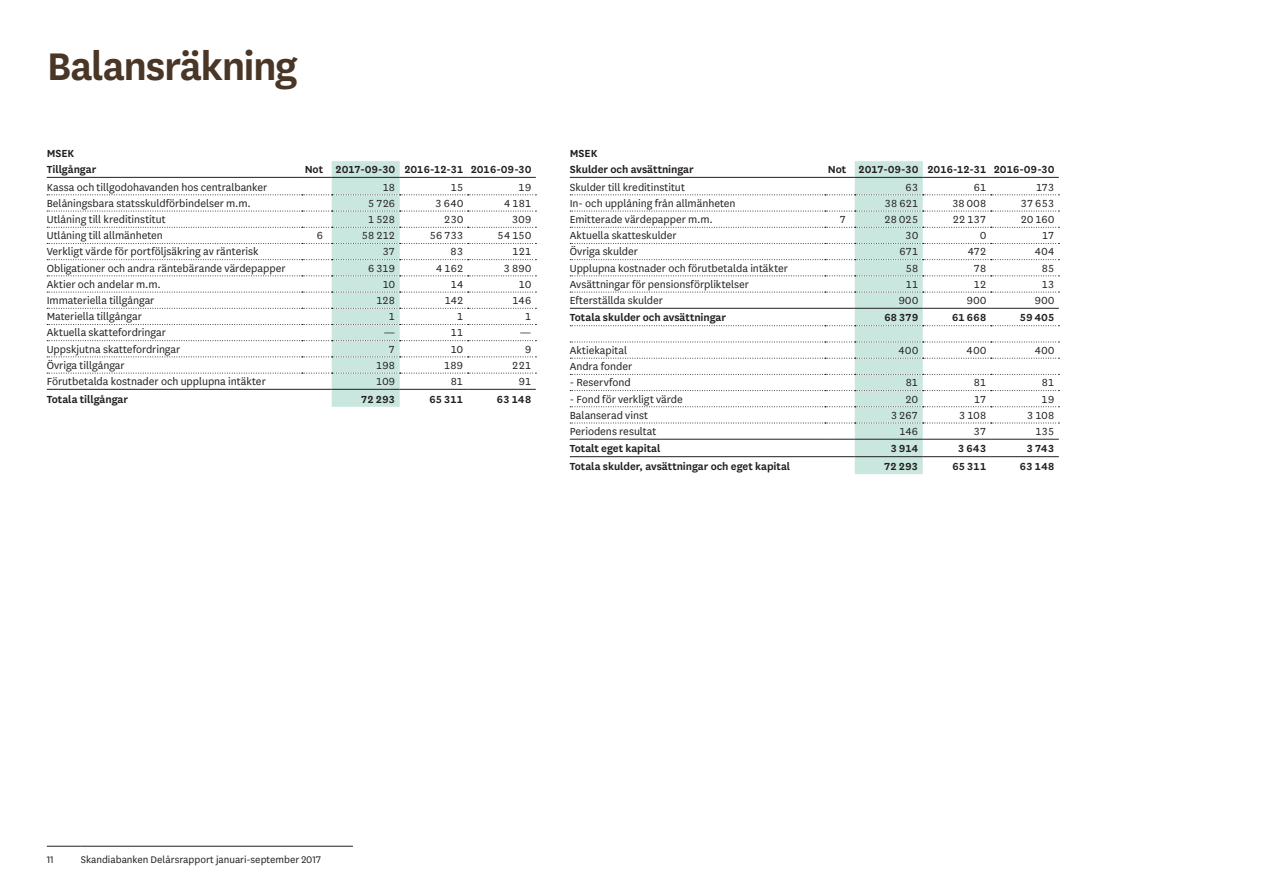
<style>
.page{position:relative;width:1263px;height:893px;background:#fff}
.page>*{position:absolute;margin:0;border:0;box-sizing:border-box;transform-origin:0 0}
.t1{font:600 45px "Skandia Sans";letter-spacing:-.03em;color:#4a3626}
.t2{font:12px "Skandia Sans";letter-spacing:-.005em;color:#231f20}
.t3{font:600 12px/16.2px "Skandia Sans";letter-spacing:-.005em;color:#231f20}
.t4{font:600 12px "Skandia Sans";letter-spacing:-.03em;color:#231f20}
.t5{font:11.25px "Skandia Sans";color:#231f20}
</style>
<div class="page">
<hr style="left:47px;top:846px;width:34px;height:1px;background:#231f20">
<hr style="left:81px;top:846px;width:272px;height:1px;background:#231f20">
<svg style="left:47px;top:161px;width:489px;height:246px"></svg>
<hr style="left:47px;top:389px;width:255px;height:1px;background:#231f20">
<hr style="left:302px;top:389px;width:30px;height:1px;background:#231f20">
<hr style="left:332px;top:389px;width:68px;height:1px;background:#231f20">
<hr style="left:400px;top:389px;width:68px;height:1px;background:#231f20">
<hr style="left:468px;top:389px;width:68px;height:1px;background:#231f20">
<hr style="left:47px;top:177px;width:255px;height:1px;background:#231f20">
<hr style="left:302px;top:177px;width:30px;height:1px;background:#231f20">
<hr style="left:332px;top:177px;width:68px;height:1px;background:#231f20">
<hr style="left:400px;top:177px;width:68px;height:1px;background:#231f20">
<hr style="left:468px;top:177px;width:68px;height:1px;background:#231f20">
<svg style="left:570px;top:161px;width:489px;height:313px"></svg>
<hr style="left:570px;top:439px;width:255px;height:1px;background:#231f20">
<hr style="left:825px;top:439px;width:30px;height:1px;background:#231f20">
<hr style="left:855px;top:439px;width:68px;height:1px;background:#231f20">
<hr style="left:923px;top:439px;width:68px;height:1px;background:#231f20">
<hr style="left:991px;top:439px;width:68px;height:1px;background:#231f20">
<hr style="left:570px;top:456px;width:255px;height:1px;background:#231f20">
<hr style="left:825px;top:456px;width:30px;height:1px;background:#231f20">
<hr style="left:855px;top:456px;width:68px;height:1px;background:#231f20">
<hr style="left:923px;top:456px;width:68px;height:1px;background:#231f20">
<hr style="left:991px;top:456px;width:68px;height:1px;background:#231f20">
<h1 class="t1" style="left:47px;top:36px;width:252px">Balansräkning</h1>
<p class="t3" style="left:47px;top:144px;width:51px">MSEK<br>Tillgångar</p>
<p class="t4" style="left:305px;top:161px;width:228px">Not 2017-09-30 2016-12-31 2016-09-30</p>
<p class="t3" style="left:570px;top:144px;width:125px">MSEK<br>Skulder och avsättningar</p>
<p class="t4" style="left:828px;top:161px;width:228px">Not 2017-09-30 2016-12-31 2016-09-30</p>
<p class="t2" style="left:47px;top:179px;width:222px">Kassa och tillgodohavanden hos centralbanker</p>
<p class="t2" style="left:382px;top:179px;width:15px">18</p>
<p class="t2" style="left:450px;top:179px;width:15px">15</p>
<p class="t2" style="left:518px;top:179px;width:15px">19</p>
<p class="t2" style="left:47px;top:195px;width:206px">Belåningsbara statsskuldförbindelser m.m.</p>
<p class="t2" style="left:368px;top:195px;width:29px">5 726</p>
<p class="t2" style="left:435px;top:195px;width:30px">3 640</p>
<p class="t2" style="left:504px;top:195px;width:29px">4 181</p>
<p class="t2" style="left:47px;top:212px;width:120px">Utlåning till kreditinstitut</p>
<p class="t2" style="left:368px;top:212px;width:29px">1 528</p>
<p class="t2" style="left:444px;top:212px;width:21px">230</p>
<p class="t2" style="left:512px;top:212px;width:21px">309</p>
<p class="t2" style="left:47px;top:228px;width:118px">Utlåning till allmänheten</p>
<p class="t2" style="left:316px;top:228px;width:8px">6</p>
<p class="t2" style="left:361px;top:228px;width:36px">58 212</p>
<p class="t2" style="left:430px;top:228px;width:35px">56 733</p>
<p class="t2" style="left:497px;top:228px;width:36px">54 150</p>
<p class="t2" style="left:47px;top:244px;width:213px">Verkligt värde för portföljsäkring av ränterisk</p>
<p class="t2" style="left:382px;top:244px;width:15px">37</p>
<p class="t2" style="left:450px;top:244px;width:15px">83</p>
<p class="t2" style="left:512px;top:244px;width:21px">121</p>
<p class="t2" style="left:47px;top:260px;width:240px">Obligationer och andra räntebärande värdepapper</p>
<p class="t2" style="left:368px;top:260px;width:29px">6 319</p>
<p class="t2" style="left:436px;top:260px;width:29px">4 162</p>
<p class="t2" style="left:503px;top:260px;width:30px">3 890</p>
<p class="t2" style="left:47px;top:276px;width:116px">Aktier och andelar m.m.</p>
<p class="t2" style="left:382px;top:276px;width:15px">10</p>
<p class="t2" style="left:451px;top:276px;width:14px">14</p>
<p class="t2" style="left:518px;top:276px;width:15px">10</p>
<p class="t2" style="left:47px;top:293px;width:109px">Immateriella tillgångar</p>
<p class="t2" style="left:376px;top:293px;width:21px">128</p>
<p class="t2" style="left:444px;top:293px;width:20px">142</p>
<p class="t2" style="left:512px;top:293px;width:21px">146</p>
<p class="t2" style="left:47px;top:309px;width:97px">Materiella tillgångar</p>
<p class="t2" style="left:389px;top:309px;width:8px">1</p>
<p class="t2" style="left:457px;top:309px;width:8px">1</p>
<p class="t2" style="left:525px;top:309px;width:8px">1</p>
<p class="t2" style="left:47px;top:325px;width:121px">Aktuella skattefordringar</p>
<p class="t2" style="left:383px;top:325px;width:13px">—</p>
<p class="t2" style="left:450px;top:325px;width:15px">11</p>
<p class="t2" style="left:519px;top:325px;width:13px">—</p>
<p class="t2" style="left:47px;top:341px;width:135px">Uppskjutna skattefordringar</p>
<p class="t2" style="left:389px;top:341px;width:8px">7</p>
<p class="t2" style="left:450px;top:341px;width:15px">10</p>
<p class="t2" style="left:525px;top:341px;width:8px">9</p>
<p class="t2" style="left:47px;top:357px;width:79px">Övriga tillgångar</p>
<p class="t2" style="left:376px;top:357px;width:21px">198</p>
<p class="t2" style="left:444px;top:357px;width:21px">189</p>
<p class="t2" style="left:512px;top:357px;width:21px">221</p>
<p class="t2" style="left:47px;top:374px;width:221px">Förutbetalda kostnader och upplupna intäkter</p>
<p class="t2" style="left:376px;top:374px;width:21px">109</p>
<p class="t2" style="left:450px;top:374px;width:15px">81</p>
<p class="t2" style="left:518px;top:374px;width:15px">91</p>
<p class="t3" style="left:47px;top:390px;width:83px">Totala tillgångar</p>
<p class="t3" style="left:361px;top:390px;width:36px">72 293</p>
<p class="t3" style="left:429px;top:390px;width:36px">65 311</p>
<p class="t3" style="left:496px;top:390px;width:37px">63 148</p>
<p class="t2" style="left:570px;top:179px;width:117px">Skulder till kreditinstitut</p>
<p class="t2" style="left:905px;top:179px;width:15px">63</p>
<p class="t2" style="left:973px;top:179px;width:15px">61</p>
<p class="t2" style="left:1036px;top:179px;width:20px">173</p>
<p class="t2" style="left:570px;top:195px;width:167px">In- och upplåning från allmänheten</p>
<p class="t2" style="left:884px;top:195px;width:36px">38 621</p>
<p class="t2" style="left:952px;top:195px;width:36px">38 008</p>
<p class="t2" style="left:1020px;top:195px;width:36px">37 653</p>
<p class="t2" style="left:570px;top:212px;width:145px">Emitterade värdepapper m.m.</p>
<p class="t2" style="left:839px;top:212px;width:8px">7</p>
<p class="t2" style="left:884px;top:212px;width:36px">28 025</p>
<p class="t2" style="left:952px;top:212px;width:36px">22 137</p>
<p class="t2" style="left:1020px;top:212px;width:36px">20 160</p>
<p class="t2" style="left:570px;top:228px;width:108px">Aktuella skatteskulder</p>
<p class="t2" style="left:905px;top:228px;width:15px">30</p>
<p class="t2" style="left:980px;top:228px;width:8px">0</p>
<p class="t2" style="left:1042px;top:228px;width:14px">17</p>
<p class="t2" style="left:570px;top:244px;width:70px">Övriga skulder</p>
<p class="t2" style="left:899px;top:244px;width:21px">671</p>
<p class="t2" style="left:967px;top:244px;width:21px">472</p>
<p class="t2" style="left:1034px;top:244px;width:22px">404</p>
<p class="t2" style="left:570px;top:260px;width:220px">Upplupna kostnader och förutbetalda intäkter</p>
<p class="t2" style="left:905px;top:260px;width:15px">58</p>
<p class="t2" style="left:973px;top:260px;width:14px">78</p>
<p class="t2" style="left:1041px;top:260px;width:15px">85</p>
<p class="t2" style="left:570px;top:276px;width:181px">Avsättningar för pensionsförpliktelser</p>
<p class="t2" style="left:905px;top:276px;width:15px">11</p>
<p class="t2" style="left:973px;top:276px;width:15px">12</p>
<p class="t2" style="left:1041px;top:276px;width:15px">13</p>
<p class="t2" style="left:570px;top:293px;width:95px">Efterställda skulder</p>
<p class="t2" style="left:898px;top:293px;width:22px">900</p>
<p class="t2" style="left:966px;top:293px;width:22px">900</p>
<p class="t2" style="left:1034px;top:293px;width:22px">900</p>
<p class="t3" style="left:570px;top:309px;width:158px">Totala skulder och avsättningar</p>
<p class="t3" style="left:884px;top:309px;width:36px">68 379</p>
<p class="t3" style="left:952px;top:309px;width:36px">61 668</p>
<p class="t3" style="left:1019px;top:309px;width:37px">59 405</p>
<p class="t2" style="left:570px;top:343px;width:59px">Aktiekapital</p>
<p class="t2" style="left:898px;top:343px;width:22px">400</p>
<p class="t2" style="left:966px;top:343px;width:22px">400</p>
<p class="t2" style="left:1034px;top:343px;width:22px">400</p>
<p class="t2" style="left:570px;top:359px;width:64px">Andra fonder</p>
<p class="t2" style="left:570px;top:375px;width:62px">- Reservfond</p>
<p class="t2" style="left:905px;top:375px;width:15px">81</p>
<p class="t2" style="left:973px;top:375px;width:15px">81</p>
<p class="t2" style="left:1041px;top:375px;width:15px">81</p>
<p class="t2" style="left:570px;top:391px;width:115px">- Fond för verkligt värde</p>
<p class="t2" style="left:905px;top:391px;width:15px">20</p>
<p class="t2" style="left:974px;top:391px;width:14px">17</p>
<p class="t2" style="left:1041px;top:391px;width:15px">19</p>
<p class="t2" style="left:570px;top:407px;width:80px">Balanserad vinst</p>
<p class="t2" style="left:891px;top:407px;width:29px">3 267</p>
<p class="t2" style="left:959px;top:407px;width:29px">3 108</p>
<p class="t2" style="left:1027px;top:407px;width:29px">3 108</p>
<p class="t2" style="left:570px;top:424px;width:88px">Periodens resultat</p>
<p class="t2" style="left:899px;top:424px;width:21px">146</p>
<p class="t2" style="left:973px;top:424px;width:15px">37</p>
<p class="t2" style="left:1035px;top:424px;width:21px">135</p>
<p class="t3" style="left:570px;top:440px;width:92px">Totalt eget kapital</p>
<p class="t3" style="left:890px;top:440px;width:30px">3 914</p>
<p class="t3" style="left:958px;top:440px;width:30px">3 643</p>
<p class="t3" style="left:1026px;top:440px;width:29px">3 743</p>
<p class="t3" style="left:570px;top:457px;width:222px">Totala skulder, avsättningar och eget kapital</p>
<p class="t3" style="left:884px;top:457px;width:36px">72 293</p>
<p class="t3" style="left:952px;top:457px;width:36px">65 311</p>
<p class="t3" style="left:1019px;top:457px;width:37px">63 148</p>
<p class="t5" style="left:47px;top:853px;width:9px">11</p>
<p class="t5" style="left:81px;top:853px;width:241px">Skandiabanken Delårsrapport januari-september 2017</p>
</div>
